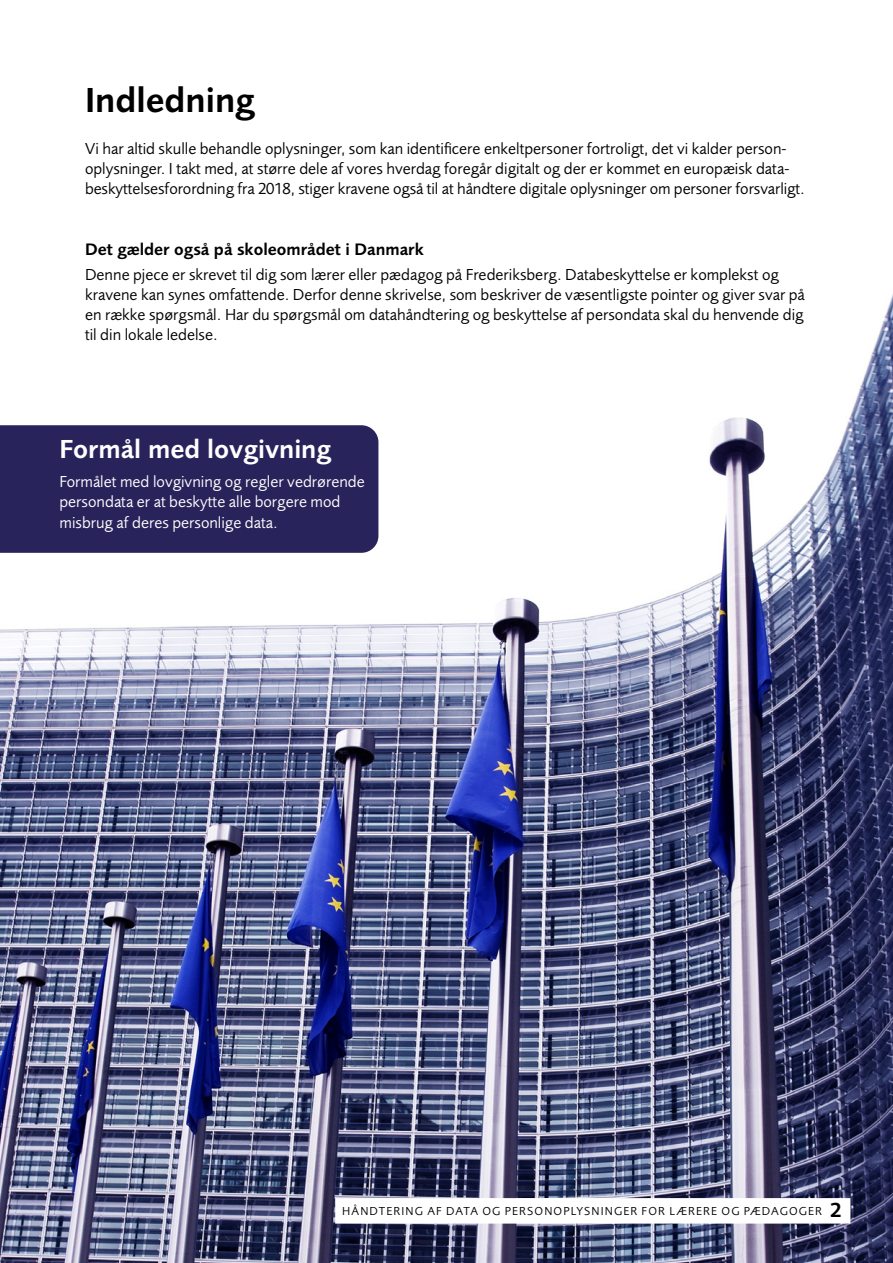
<style>
.page{position:relative;width:893px;height:1263px;background:#fff}
.page>*{position:absolute;margin:0;border:0;box-sizing:border-box;transform-origin:0 0}
.Rubrik{font:36px "Foundry Sans Demi";color:#000}
.Rubrik_faktaboks{font:27px "Foundry Sans Demi";color:#fff}
.Mellemrubrik{font:17.25px "Foundry Sans Demi";color:#000}
.Brød{font:16.5px/20.2px "Foundry Sans Normal";color:#000}
.Brød-2{font:16.5px/20.2px "Foundry Sans Normal";color:#fff}
.t1{font:12px "Foundry Sans Normal";letter-spacing:.095em;color:#000}
.s1{font-family:"Foundry Sans Demi";font-size:21px}
</style>
<div class="page">
<img style="left:0;top:294px;width:893px;height:969px">
<div style="left:335px;top:1198px;width:515px;height:25px;background:#fff"></div>
<div style="left:0;top:425px;width:378px;height:128px;background:#29235b"></div>
<h1 class="Rubrik" style="left:85px;top:79px;width:171px">Indledning</h1>
<p class="Brød" style="left:85px;top:138px;width:721px">Vi har altid skulle behandle oplysninger, som kan identificere enkeltpersoner fortroligt, det vi kalder person&shy;oplysninger. I takt med, at større dele af vores hverdag foregår digitalt og der er kommet en europæisk data&shy;beskyttelsesforordning fra 2018, stiger kravene også til at håndtere digitale oplysninger om personer forsvarligt.</p>
<h2 class="Mellemrubrik" style="left:85px;top:239px;width:340px">Det gælder også på skoleområdet i Danmark</h2>
<p class="Brød" style="left:85px;top:264px;width:721px">Denne pjece er skrevet til dig som lærer eller pædagog på Frederiksberg. Databeskyttelse er komplekst og kravene kan synes omfattende. Derfor denne skrivelse, som beskriver de væsentligste pointer og giver svar på en række spørgsmål. Har du spørgsmål om datahåndtering og beskyttelse af persondata skal du henvende dig til din lokale ledelse.</p>
<h2 class="Rubrik_faktaboks" style="left:60px;top:434px;width:273px">Formål med lovgivning</h2>
<p class="Brød-2" style="left:60px;top:471px;width:307px">Formålet med lovgivning og regler vedrørende persondata er at beskytte alle borgere mod misbrug af deres personlige data.</p>
<p class="t1" style="left:342px;top:1204px;width:501px">HÅNDTERING AF DATA OG PERSONOPLYSNINGER FOR LÆRERE OG PÆDAGOGER <span class="s1">2</span></p>
</div>
